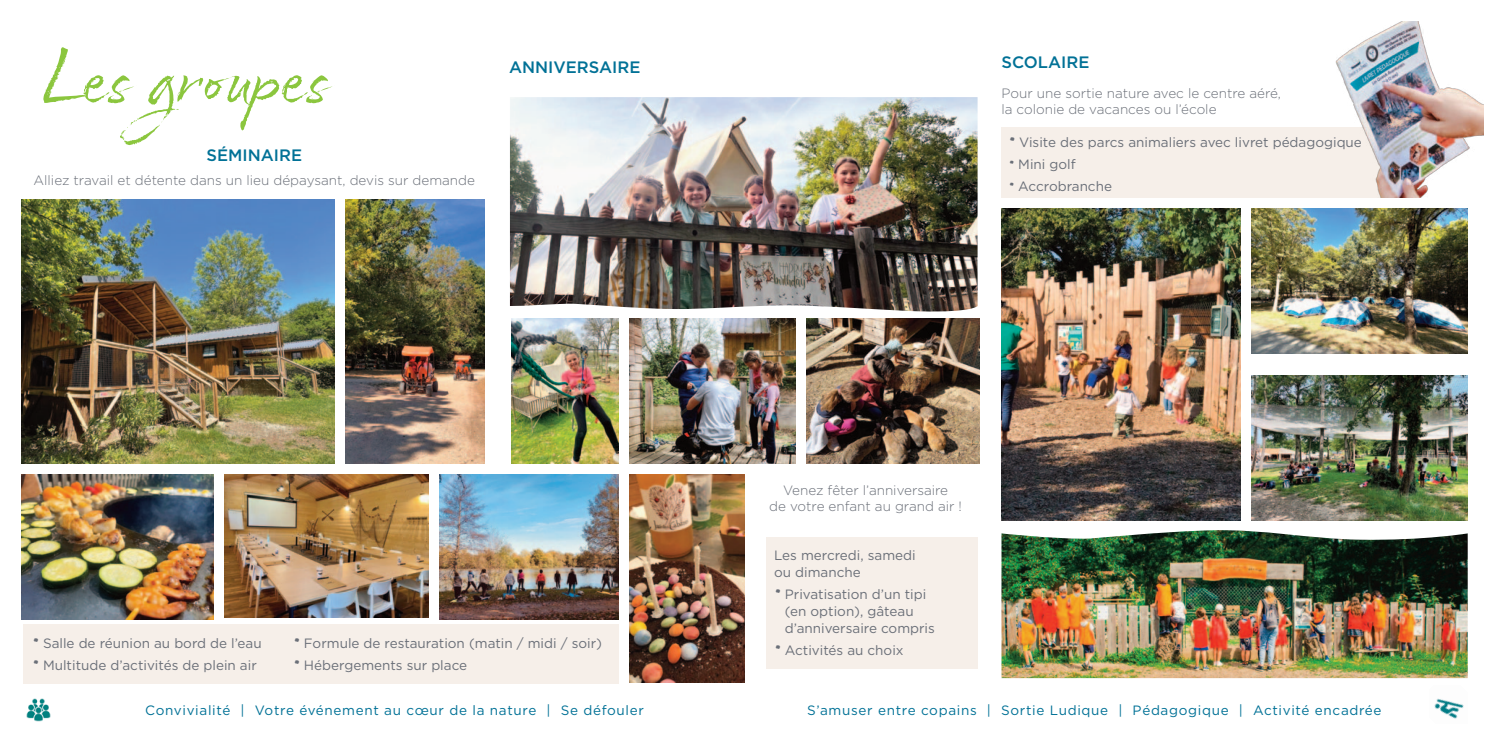
<style>
.page{position:relative;width:1489px;height:745px;background:#fff}
.page>*{position:absolute;margin:0;border:0;box-sizing:border-box;transform-origin:0 0}
.t1{font:82.5px "Cherry Blossoms";color:#8bc63e}
.t2{font:500 16.5px "Gotham";color:#017196}
.t3{font:13.5px/17.2px "Gotham";color:#6a6f78}
.t4{font:300 13.5px/16.2px "Gotham";color:#6a6f78;text-align:center}
.t5{font:13.5px "Gotham";letter-spacing:.05em;color:#017196}
.s1{font-family:"Cherry Blossoms";font-size:31.5px}
.s2{font-family:"Cherry Blossoms";font-size:27px}
</style>
<div class="page">
<img style="left:21px;top:199px;width:313px;height:264px">
<img style="left:1001px;top:208px;width:239px;height:312px">
<img style="left:1251px;top:208px;width:216px;height:145px">
<img style="left:806px;top:318px;width:173px;height:145px">
<img style="left:1251px;top:375px;width:216px;height:145px">
<img style="left:1001px;top:540px;width:466px;height:137px">
<img style="left:1001px;top:530px;width:466px;height:10px">
<img style="left:21px;top:474px;width:193px;height:144px">
<img style="left:225px;top:474px;width:203px;height:143px">
<img style="left:439px;top:474px;width:180px;height:144px">
<img style="left:512px;top:318px;width:107px;height:145px">
<img style="left:630px;top:318px;width:165px;height:145px">
<img style="left:345px;top:199px;width:140px;height:264px">
<img style="left:510px;top:97px;width:467px;height:215px">
<div style="left:24px;top:623px;width:595px;height:60px;background:#f6efe9"></div>
<div style="left:765px;top:536px;width:212px;height:131px;background:#f6efe9"></div>
<div style="left:1000px;top:127px;width:380px;height:71px;background:#f6efe9"></div>
<img style="left:1335px;top:21px;width:148px;height:176px">
<img style="left:26px;top:698px;width:25px;height:22px">
<img style="left:1434px;top:698px;width:30px;height:21px">
<img style="left:630px;top:474px;width:114px;height:208px">
<h1 class="t1" style="left:43px;top:24px;width:287px">Les groupes</h1>
<p class="t2" style="left:206px;top:146px;width:97px">SÉMINAIRE</p>
<p class="t4" style="left:34px;top:173px;width:443px">Alliez travail et détente dans un lieu dépaysant, devis sur demande</p>
<p class="t2" style="left:509px;top:58px;width:133px">ANNIVERSAIRE</p>
<p class="t2" style="left:1001px;top:53px;width:89px">SCOLAIRE</p>
<p class="t4" style="left:1001px;top:86px;width:281px">Pour une sortie nature avec le centre aéré,</p>
<p class="t4" style="left:1001px;top:102px;width:216px">la colonie de vacances ou l’école</p>
<p class="t3" style="left:1008px;top:134px;width:355px"><span class="s1">•</span> Visite des parcs animaliers avec livret pédagogique</p>
<p class="t3" style="left:1008px;top:156px;width:69px"><span class="s2">•</span> Mini golf</p>
<p class="t3" style="left:1008px;top:177px;width:105px"><span class="s2">•</span> Accrobranche</p>
<p class="t4" style="left:769px;top:482px;width:194px">Venez fêter l’anniversaire<br>de votre enfant au grand air !</p>
<p class="t3" style="left:32px;top:634px;width:231px"><span class="s1">•</span> Salle de réunion au bord de l’eau</p>
<p class="t3" style="left:32px;top:655px;width:226px"><span class="s1">•</span> Multitude d’activités de plein air</p>
<p class="t3" style="left:293px;top:634px;width:310px"><span class="s1">•</span> Formule de restauration (matin / midi / soir)</p>
<p class="t3" style="left:293px;top:655px;width:175px"><span class="s1">•</span> Hébergements sur place</p>
<p class="t3" style="left:774px;top:546px;width:143px">Les mercredi, samedi ou dimanche</p>
<p class="t3" style="left:784px;top:585px;width:152px;text-indent:-11px"><span class="s1">•</span> Privatisation d’un tipi (en option), gâteau d’anniversaire compris</p>
<p class="t3" style="left:774px;top:641px;width:131px"><span class="s1">•</span> Activités au choix</p>
<p class="t5" style="left:145px;top:702px;width:500px">Convivialité | Votre événement au cœur de la nature | Se défouler</p>
<p class="t5" style="left:807px;top:702px;width:576px">S’amuser entre copains | Sortie Ludique | Pédagogique | Activité encadrée</p>
</div>
